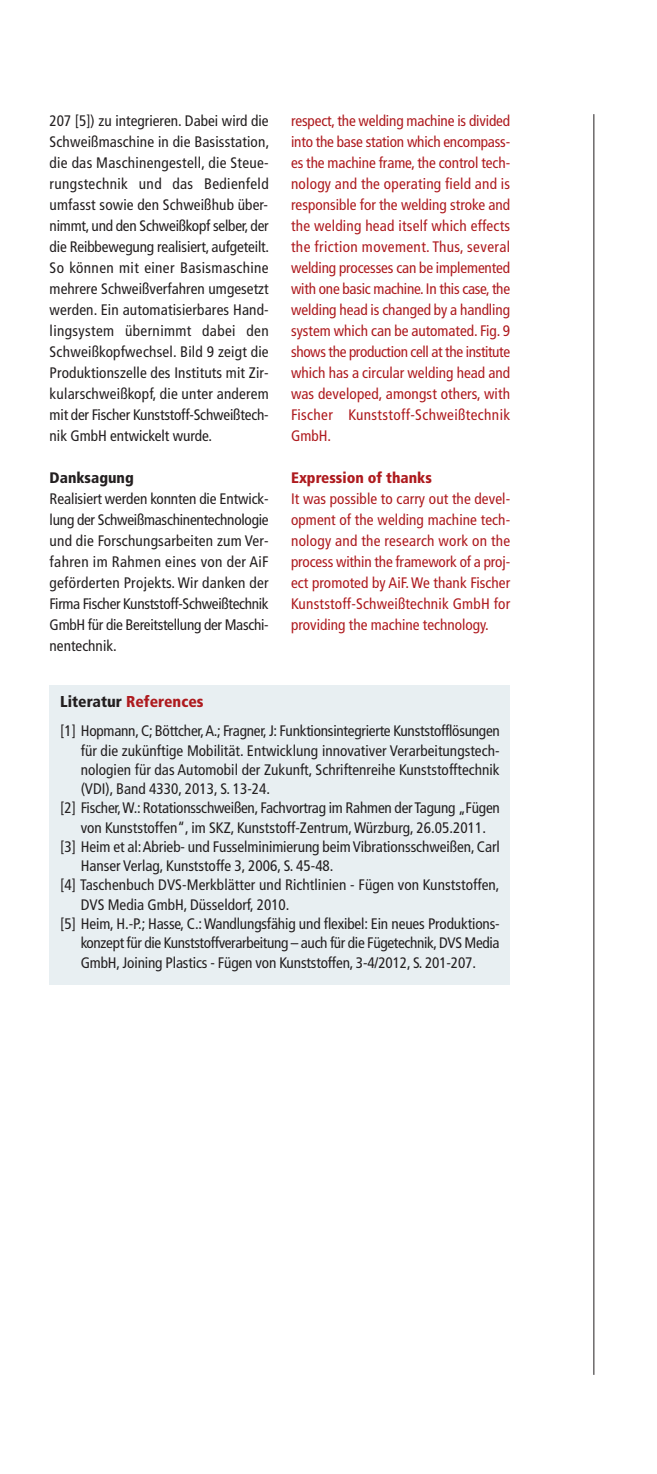
<style>
.page{position:relative;width:657px;height:1474px;background:#fff}
.page>*{position:absolute;margin:0;border:0;box-sizing:border-box;transform-origin:0 0}
.t1{font:900 condensed 15.75px "Frutiger LT Std";color:#ae1a1e}
.t2{font:condensed 15.22px/21px "Frutiger LT Std";letter-spacing:-.005em;color:#231f20;text-align:justify}
.t3{font:condensed 15.22px/21px "Frutiger LT Std";letter-spacing:.015em;color:#ae1a1e;text-align:justify}
.t4{font:900 condensed 15.22px "Frutiger LT Std";color:#ae1a1e}
.t5{font:900 condensed 15.22px "Frutiger LT Std";color:#231f20}
.s1{color:#231f20}
</style>
<div class="page">
<div style="left:50px;top:685px;width:460px;height:299px;background:#e8eff2"></div>
<hr style="left:593px;top:114px;width:1px;height:1260px;background:#231f20">
<p class="t2" style="left:50px;top:111px;width:221px">207 [5]) zu integrieren. Dabei wird die Schweißmaschine in die Basisstation, die das Maschinengestell, die Steue&shy;rungstechnik und das Bedienfeld umfasst sowie den Schweißhub über&shy;nimmt, und den Schweißkopf selber, der die Reibbewegung realisiert, aufgeteilt.<br>So können mit einer Basismaschine mehrere Schweißverfahren umgesetzt werden. Ein automatisierbares Hand&shy;lingsystem übernimmt dabei den Schweißkopfwechsel. Bild 9 zeigt die Produktionszelle des Instituts mit Zir&shy;kularschweißkopf, die unter anderem mit der Fischer Kunststoff-Schweißtech&shy;nik GmbH entwickelt wurde.</p>
<p class="t5" style="left:50px;top:472px;width:86px">Danksagung</p>
<p class="t2" style="left:50px;top:489px;width:220px">Realisiert werden konnten die Entwick&shy;lung der Schweißmaschinentechnologie und die Forschungsarbeiten zum Ver&shy;fahren im Rahmen eines von der AiF geförderten Projekts. Wir danken der Firma Fischer Kunststoff-Schweißtechnik GmbH für die Bereitstellung der Maschi&shy;nentechnik.</p>
<p class="t3" style="left:291px;top:111px;width:220px">respect, the welding machine is divided into the base station which encompass&shy;es the machine frame, the control tech&shy;nology and the operating field and is responsible for the welding stroke and the welding head itself which effects the friction movement. Thus, several welding processes can be implemented with one basic machine. In this case,the welding head is changed by a handling system which can be automated. Fig. 9 shows the production cell at the institute which has a circular welding head and was developed, amongst others, with Fischer Kunststoff-Schweißtechnik GmbH.</p>
<p class="t4" style="left:291px;top:472px;width:142px">Expression of thanks</p>
<p class="t3" style="left:291px;top:489px;width:220px">It was possible to carry out the devel&shy;opment of the welding machine tech&shy;nology and the research work on the process within the framework of a proj&shy;ect promoted by AiF.We thank Fischer Kunststoff-Schweißtechnik GmbH for providing the machine technology.</p>
<p class="t1" style="left:60px;top:695px;width:145px"><span class="s1">Literatur</span> References</p>
<p class="t2" style="left:60px;top:721px;width:441px">[1] Hopmann, C; Böttcher,A.; Fragner, J: Funktionsintegrierte Kunststofflösungen</p>
<p class="t2" style="left:81px;top:741px;width:420px">für die zukünftige Mobilität. Entwicklung innovativer Verarbeitungstech-</p>
<p class="t2" style="left:81px;top:760px;width:420px">nologien für das Automobil der Zukunft, Schriftenreihe Kunststofftechnik</p>
<p class="t2" style="left:81px;top:779px;width:191px">(VDI), Band 4330, 2013, S. 13-24.</p>
<p class="t2" style="left:60px;top:798px;width:441px">[2] Fischer,W.: Rotationsschweißen, Fachvortrag im Rahmen der Tagung „Fügen</p>
<p class="t2" style="left:81px;top:818px;width:406px">von Kunststoffen“, im SKZ, Kunststoff-Zentrum,Würzburg, 26.05.2011.</p>
<p class="t2" style="left:60px;top:837px;width:441px">[3] Heim et al:Abrieb- und Fusselminimierung beimVibrationsschweißen, Carl</p>
<p class="t2" style="left:81px;top:856px;width:254px">Hanser Verlag, Kunststoffe 3, 2006, S. 45-48.</p>
<p class="t2" style="left:60px;top:875px;width:441px">[4] Taschenbuch DVS-Merkblätter und Richtlinien - Fügen von Kunststoffen,</p>
<p class="t2" style="left:81px;top:895px;width:210px">DVS Media GmbH, Düsseldorf, 2010.</p>
<p class="t2" style="left:60px;top:914px;width:441px">[5] Heim, H.-P.; Hasse, C.:Wandlungsfähig und flexibel: Ein neues Produktions-</p>
<p class="t2" style="left:81px;top:933px;width:420px">konzept für die Kunststoffverarbeitung – auch für die Fügetechnik,DVS Media</p>
<p class="t2" style="left:81px;top:952px;width:396px">GmbH, Joining Plastics - Fügen von Kunststoffen, 3-4/2012, S. 201-207.</p>
</div>
